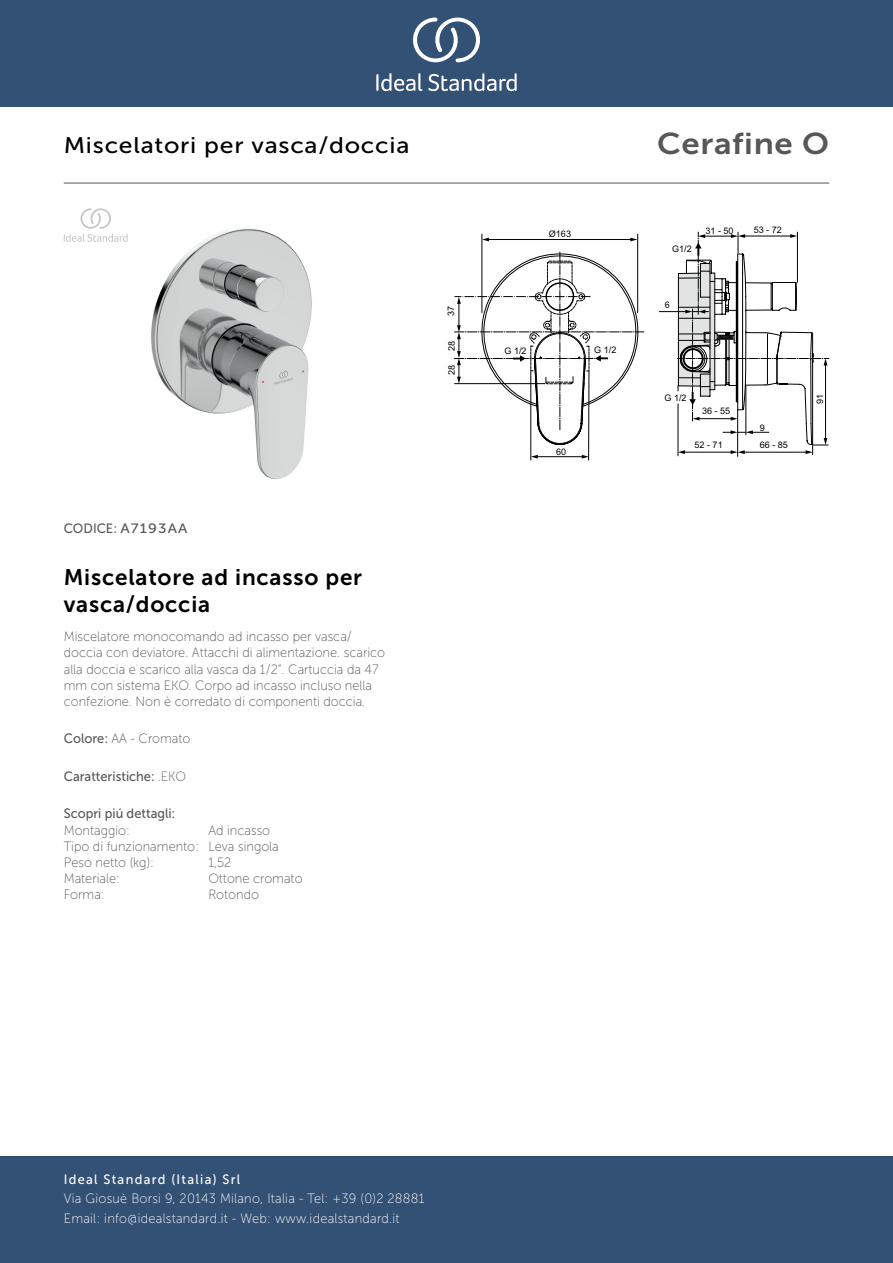
<style>
.page{position:relative;width:893px;height:1263px;background:#fff}
.page>*{position:absolute;margin:0;border:0;box-sizing:border-box;transform-origin:0 0}
._001_Produkttyp{font:30px "Museo Sans 700";letter-spacing:.02em;color:#575756;scale:1.1 1}
.Article_Name{font:22.5px/27px "Museo Sans 700";letter-spacing:.035em;color:#000}
.t1{font:22.5px "Museo Sans 500";letter-spacing:.03em;color:#000;scale:1.1 1}
.Marketing_Descriptio{font:13.5px/16.2px "Museo Sans 100";color:#575756;scale:.95 1}
.t2{font:13.5px/19.5px "Museo Sans 100";letter-spacing:.02em;color:#fff;scale:.95 1}
.Features{font:13.5px "Museo Sans 500";color:#575756;scale:.95 1}
.Operation_Type{font:13.5px "Museo Sans 100";color:#575756;scale:.95 1}
.t3{font:13.5px "Museo Sans 500";letter-spacing:.1em;color:#fff;scale:.95 1}
.Material{font:13.5px "Museo Sans 100";color:#575756;scale:.95 1}
.Mounting{font:13.5px "Museo Sans 100";color:#575756;scale:.95 1}
.Net_Weight__kg{font:13.5px "Museo Sans 100";color:#575756;scale:.95 1}
.Colour{font:13.5px "Museo Sans 100";color:#575756;scale:.95 1}
.sku{font:13.5px "Museo Sans 500";letter-spacing:.075em;color:#575756;scale:.95 1}
.Shape{font:13.5px "Museo Sans 100";color:#575756;scale:.95 1}
.t4{font:9px "Arial";color:#010202}
.t5{font:9px "Arial";color:#000}
.s1{font-family:"Museo Sans 500"}
.s2{font-family:"Museo Sans 100"}
</style>
<div class="page">
<div style="left:0;top:1157px;width:893px;height:106px;background:#335075"></div>
<div style="left:0;top:0;width:893px;height:107px;background:#335075"></div>
<svg style="left:428px;top:73px;width:89px;height:18px"></svg>
<svg style="left:376px;top:73px;width:46px;height:18px"></svg>
<svg style="left:413px;top:18px;width:67px;height:44px"></svg>
<hr style="left:64px;top:183px;width:765px;height:1px;background:#575756">
<img style="left:151px;top:228px;width:161px;height:252px">
<hr style="left:531px;top:371px;width:1px;height:89px;background:#000">
<hr style="left:588px;top:371px;width:1px;height:89px;background:#000">
<svg style="left:454px;top:232px;width:375px;height:227px"></svg>
<svg style="left:64px;top:208px;width:64px;height:34px"></svg>
<p class="t1" style="left:64px;top:133px;width:316px">Miscelatori per vasca/doccia</p>
<p class="_001_Produkttyp" style="left:657px;top:127px;width:158px">Cerafine O</p>
<p class="sku" style="left:64px;top:521px;width:132px">CODICE: A7193AA</p>
<p class="Article_Name" style="left:64px;top:564px;width:300px">Miscelatore ad incasso per vasca/doccia</p>
<p class="Marketing_Descriptio" style="left:64px;top:629px;width:340px">Miscelatore monocomando ad incasso per vasca/ doccia con deviatore. Attacchi di alimentazione. scarico alla doccia e scarico alla vasca da 1/2“. Cartuccia da 47 mm con sistema EKO. Corpo ad incasso incluso nella confezione. Non è corredato di componenti doccia.</p>
<p class="Colour" style="left:64px;top:732px;width:135px"><span class="s1">Colore:</span> AA - Cromato</p>
<p class="Features" style="left:64px;top:769px;width:130px">Caratteristiche: <span class="s2">.EKO</span></p>
<p class="Features" style="left:64px;top:806px;width:119px">Scopri piú dettagli:</p>
<p class="Mounting" style="left:64px;top:823px;width:71px">Montaggio:</p>
<p class="Mounting" style="left:208px;top:823px;width:67px">Ad incasso</p>
<p class="Operation_Type" style="left:64px;top:839px;width:228px">Tipo di funzionamento: Leva singola</p>
<p class="Net_Weight__kg" style="left:64px;top:855px;width:96px">Peso netto (kg):</p>
<p class="Net_Weight__kg" style="left:208px;top:855px;width:26px">1,52</p>
<p class="Material" style="left:64px;top:871px;width:61px">Materiale:</p>
<p class="Material" style="left:208px;top:871px;width:101px">Ottone cromato</p>
<p class="Shape" style="left:64px;top:887px;width:45px">Forma:</p>
<p class="Shape" style="left:208px;top:887px;width:55px">Rotondo</p>
<p class="t4" style="left:445px;top:316px;width:12px;rotate:-90deg">37</p>
<p class="t5" style="left:445px;top:351px;width:12px;rotate:-90deg">28</p>
<p class="t5" style="left:445px;top:375px;width:12px;rotate:-90deg">28</p>
<p class="t5" style="left:549px;top:228px;width:24px">Ø163</p>
<p class="t5" style="left:504px;top:344px;width:24px">G 1/2</p>
<p class="t5" style="left:594px;top:344px;width:24px">G 1/2</p>
<p class="t5" style="left:556px;top:445px;width:12px">60</p>
<p class="t5" style="left:672px;top:242px;width:21px">G1/2</p>
<p class="t4" style="left:705px;top:224px;width:30px">31 - 50</p>
<p class="t4" style="left:665px;top:299px;width:7px">6</p>
<p class="t4" style="left:754px;top:224px;width:30px">53 - 72</p>
<p class="t5" style="left:664px;top:391px;width:24px">G 1/2</p>
<p class="t4" style="left:702px;top:404px;width:30px">36 - 55</p>
<p class="t4" style="left:760px;top:421px;width:7px">9</p>
<p class="t4" style="left:694px;top:439px;width:30px">52 - 71</p>
<p class="t4" style="left:760px;top:438px;width:30px">66 - 85</p>
<p class="t4" style="left:814px;top:404px;width:12px;rotate:-90deg">91</p>
<p class="t3" style="left:64px;top:1172px;width:187px">Ideal Standard (Italia) Srl</p>
<p class="t2" style="left:64px;top:1189px;width:381px">Via Giosuè Borsi 9, 20143 Milano, Italia - Tel: +39 (0)2 28881<br>Email: info@idealstandard.it - Web: www.idealstandard.it</p>
</div>
